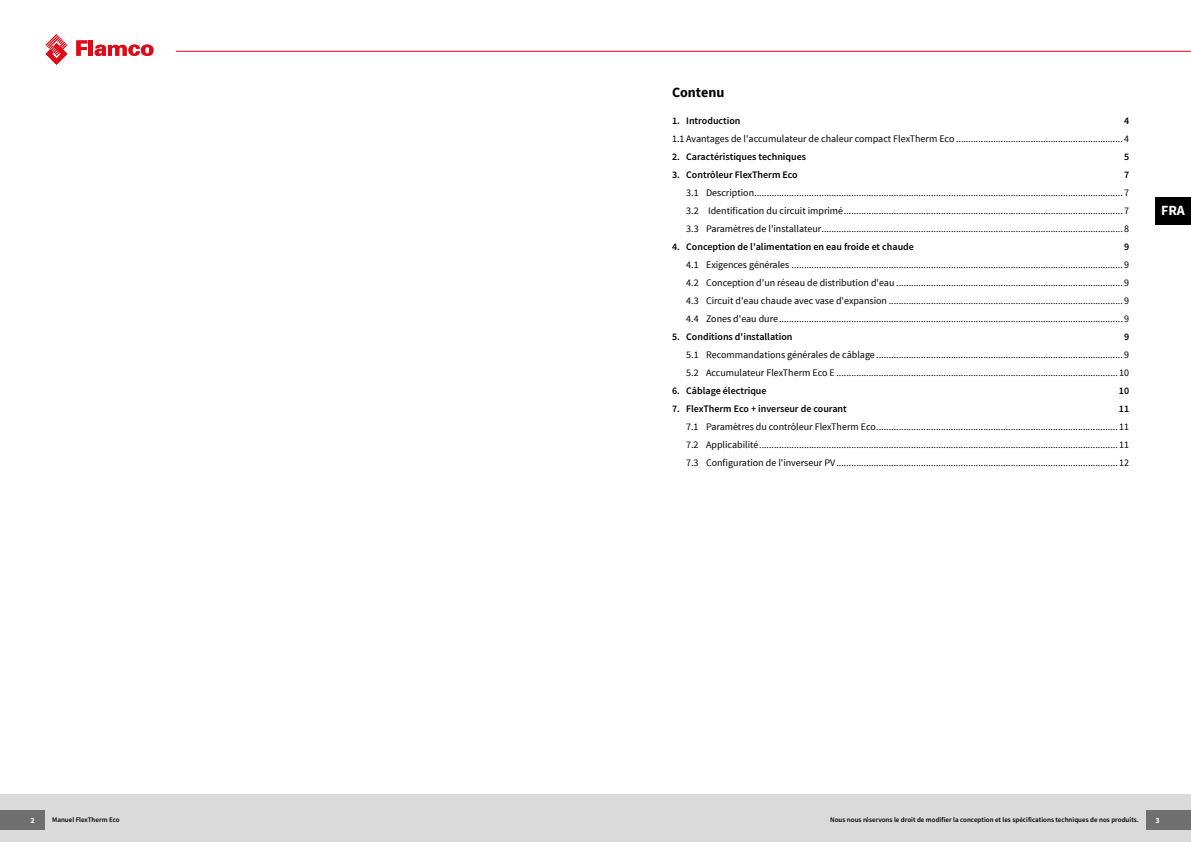
<style>
.page{position:relative;width:1191px;height:842px;background:#fff}
.page>*{position:absolute;margin:0;border:0;box-sizing:border-box;transform-origin:0 0}
.t1{font:700 14px "Source Sans Pro";color:#000}
.t2{font:700 14px "Source Sans Pro";color:#fff}
.t3{font:10px/18px "Source Sans Pro";color:#000;text-align:justify}
.t4{font:600 10px "Source Sans Pro";color:#000}
.t5{font:700 8px "Source Sans Pro";color:#fff}
.t6{font:600 7px "Source Sans Pro";color:#000}
</style>
<div class="page">
<hr style="left:176px;top:51px;width:1015px;height:1px;background:#e30613">
<div style="left:0;top:794px;width:1191px;height:48px;background:#dadada"></div>
<div style="left:0;top:811px;width:45px;height:19px;background:#706f6f"></div>
<svg style="left:76px;top:40px;width:11px;height:16px"></svg>
<hr style="left:89px;top:40px;width:4px;height:16px;background:#e20917">
<svg style="left:95px;top:45px;width:58px;height:11px"></svg>
<svg style="left:46px;top:34px;width:21px;height:31px"></svg>
<div style="left:1146px;top:811px;width:45px;height:19px;background:#706f6f"></div>
<div style="left:1155px;top:197px;width:36px;height:28px;background:#000"></div>
<h1 class="t1" style="left:672px;top:83px;width:54px">Contenu</h1>
<p class="t4" style="left:672px;top:115px;width:70px">1. Introduction</p>
<p class="t4" style="left:1124px;top:115px;width:7px">4</p>
<p class="t3" style="left:672px;top:130px;width:458px">1.1 Avantages de l'accumulateur de chaleur compact FlexTherm Eco ................................................................... 4</p>
<p class="t4" style="left:672px;top:151px;width:136px">2. Caractéristiques techniques</p>
<p class="t4" style="left:1124px;top:151px;width:7px">5</p>
<p class="t4" style="left:672px;top:169px;width:127px">3. Contrôleur FlexTherm Eco</p>
<p class="t4" style="left:1124px;top:169px;width:7px">7</p>
<p class="t3" style="left:686px;top:184px;width:444px">3.1 Description.................................................................................................................................................... 7<br>3.2 Identification du circuit imprimé................................................................................................................ 7<br>3.3 Paramètres de l'installateur......................................................................................................................... 8</p>
<p class="t4" style="left:672px;top:241px;width:243px">4. Conception de l'alimentation en eau froide et chaude</p>
<p class="t4" style="left:1124px;top:241px;width:7px">9</p>
<p class="t3" style="left:686px;top:256px;width:444px">4.1 Exigences générales ..................................................................................................................................... 9<br>4.2 Conception d'un réseau de distribution d'eau ........................................................................................... 9<br>4.3 Circuit d'eau chaude avec vase d'expansion .............................................................................................. 9<br>4.4 Zones d'eau dure.......................................................................................................................................... 9</p>
<p class="t4" style="left:672px;top:331px;width:122px">5. Conditions d'installation</p>
<p class="t4" style="left:1124px;top:331px;width:7px">9</p>
<p class="t3" style="left:686px;top:346px;width:444px">5.1 Recommandations générales de câblage ................................................................................................... 9<br>5.2 Accumulateur FlexTherm Eco E ................................................................................................................. 10</p>
<p class="t4" style="left:672px;top:385px;width:96px">6. Câblage électrique</p>
<p class="t4" style="left:1119px;top:385px;width:12px">10</p>
<p class="t4" style="left:672px;top:403px;width:176px">7. FlexTherm Eco + inverseur de courant</p>
<p class="t4" style="left:1119px;top:403px;width:12px">11</p>
<p class="t3" style="left:686px;top:418px;width:444px">7.1 Paramètres du contrôleur FlexTherm Eco................................................................................................. 11<br>7.2 Applicabilité................................................................................................................................................ 11<br>7.3 Configuration de l'inverseur PV................................................................................................................. 12</p>
<h1 class="t2" style="left:1161px;top:201px;width:25px">FRA</h1>
<p class="t5" style="left:31px;top:815px;width:6px">2</p>
<p class="t6" style="left:52px;top:815px;width:69px">Manuel FlexTherm Eco</p>
<p class="t6" style="left:830px;top:815px;width:310px">Nous nous réservons le droit de modifier la conception et les spécifications techniques de nos produits.</p>
<p class="t5" style="left:1155px;top:815px;width:6px">3</p>
</div>
